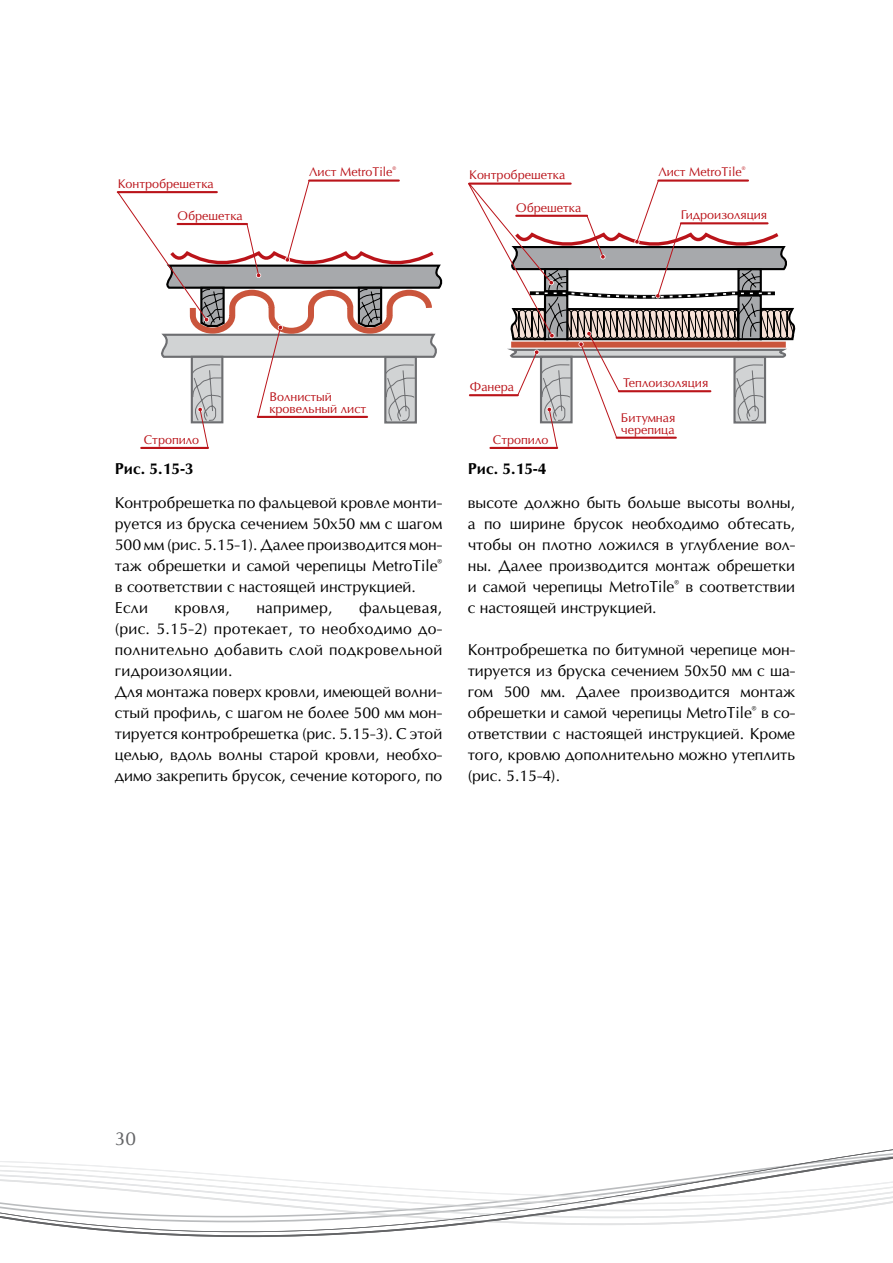
<style>
.page{position:relative;width:893px;height:1263px;background:#fff}
.page>*{position:absolute;margin:0;border:0;box-sizing:border-box;transform-origin:0 0}
.t1{font:18px "Opium New C";color:#636466}
.t2{font:15px/21px "Opium New C";color:#000}
.t3{font:700 15px "Opium New C";color:#000}
.t4{font:15px "Opium New C";letter-spacing:.02em;color:#000}
.t5{font:12px/12px "Opium New C";color:#ba141a}
</style>
<div class="page">
<svg style="left:0;top:1149px;width:893px;height:88px"></svg>
<hr style="left:658px;top:179px;width:90px;height:3px;background:#ba141a">
<svg style="left:468px;top:180px;width:327px;height:269px"></svg>
<hr style="left:490px;top:447px;width:67px;height:2px;background:#ba141a">
<hr style="left:309px;top:179px;width:90px;height:3px;background:#ba141a">
<svg style="left:117px;top:180px;width:193px;height:70px"></svg>
<hr style="left:178px;top:223px;width:69px;height:2px;background:#ba141a">
<svg style="left:157px;top:248px;width:285px;height:201px"></svg>
<hr style="left:141px;top:447px;width:67px;height:2px;background:#ba141a">
<p class="t5" style="left:118px;top:178px;width:97px">Контробрешетка</p>
<p class="t5" style="left:178px;top:209px;width:67px">Обрешетка</p>
<p class="t5" style="left:309px;top:166px;width:88px">Лист MetroTile<sup>®</sup></p>
<p class="t5" style="left:144px;top:433px;width:57px">Стропило</p>
<p class="t5" style="left:269px;top:390px;width:98px">Волнистый кровельный лист</p>
<p class="t5" style="left:469px;top:169px;width:97px">Контробрешетка</p>
<p class="t5" style="left:658px;top:166px;width:88px">Лист MetroTile<sup>®</sup></p>
<p class="t5" style="left:516px;top:201px;width:67px">Обрешетка</p>
<p class="t5" style="left:681px;top:209px;width:88px">Гидроизоляция</p>
<p class="t5" style="left:470px;top:381px;width:45px">Фанера</p>
<p class="t5" style="left:623px;top:377px;width:87px">Теплоизоляция</p>
<p class="t5" style="left:621px;top:411px;width:56px">Битумная черепица</p>
<p class="t5" style="left:493px;top:433px;width:57px">Стропило</p>
<p class="t3" style="left:115px;top:460px;width:80px">Рис. 5.15-3</p>
<p class="t3" style="left:468px;top:460px;width:80px">Рис. 5.15-4</p>
<p class="t2" style="left:115px;top:492px;width:329px">Контробрешетка по фальцевой кровле монти&shy;руется из бруска сечением 50х50 мм с шагом 500 мм (рис. 5.15-1). Далее производится мон&shy;таж обрешетки и самой черепицы MetroTile<sup>® </sup>в соответствии с настоящей инструкцией.<br>Если</p>
<p class="t2" style="left:115px;top:597px;width:329px;text-indent:244px">фальцевая, (рис. 5.15-2) протекает, то необходимо до&shy;полнительно добавить слой подкровельной гидроизоляции.<br>Для монтажа поверх кровли, имеющей волни&shy;стый профиль, с шагом не более 500 мм мон&shy;тируется контробрешетка (рис. 5.15-3). С этой целью, вдоль волны старой кровли, необхо&shy;димо закрепить брусок, сечение которого, по</p>
<p class="t2" style="left:175px;top:597px;width:57px">кровля,</p>
<p class="t4" style="left:256px;top:598px;width:78px">например,</p>
<p class="t2" style="left:468px;top:492px;width:329px;text-align:justify">высоте должно быть больше высоты волны, а по ширине брусок необходимо обтесать, чтобы он плотно ложился в углубление вол&shy;ны. Далее производится монтаж обрешетки и самой черепицы MetroTile<sup>®</sup> в соответствии с настоящей инструкцией.</p>
<p class="t2" style="left:468px;top:639px;width:329px;text-align:justify">Контробрешетка по битумной черепице мон&shy;тируется из бруска сечением 50х50 мм с ша&shy;гом 500 мм. Далее производится монтаж обрешетки и самой черепицы MetroTile<sup>®</sup> в со&shy;ответствии с настоящей инструкцией. Кроме того, кровлю дополнительно можно утеплить (рис. 5.15-4).</p>
<p class="t1" style="left:115px;top:1128px;width:23px">30</p>
</div>
